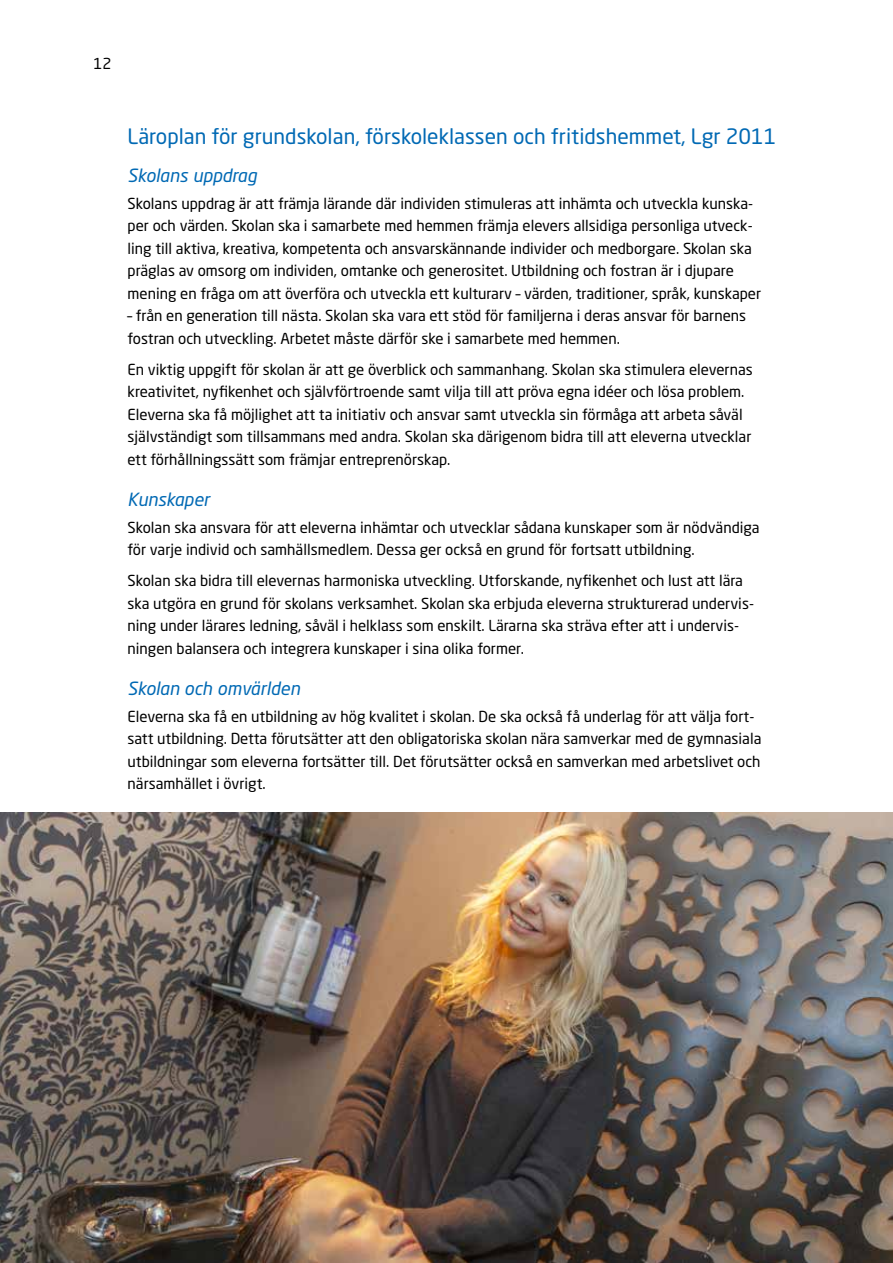
<style>
.page{position:relative;width:893px;height:1263px;background:#fff}
.page>*{position:absolute;margin:0;border:0;box-sizing:border-box;transform-origin:0 0}
.t1{font:21px "Neo Sans Pro";color:#0069b4}
.t2{font:italic 18px "Neo Sans Pro";color:#0069b4}
.t3{font:15px/22.5px "Neo Sans Pro";color:#000}
</style>
<div class="page">
<img style="left:0;top:812px;width:893px;height:451px">
<p class="t3" style="left:94px;top:52px;width:20px">12</p>
<h1 class="t1" style="left:128px;top:123px;width:651px">Läroplan för grundskolan, förskoleklassen och fritidshemmet, Lgr 2011</h1>
<p class="t2" style="left:128px;top:164px;width:131px">Skolans uppdrag</p>
<p class="t3" style="left:128px;top:191px;width:635px">Skolans uppdrag är att främja lärande där individen stimuleras att inhämta och utveckla kunska&shy;per och värden. Skolan ska i samarbete med hemmen främja elevers allsidiga personliga utveck&shy;ling till aktiva, kreativa, kompetenta och ansvarskännande individer och medborgare. Skolan ska präglas av omsorg om individen, omtanke och generositet. Utbildning och fostran är i djupare mening en fråga om att överföra och utveckla ett kulturarv – värden, traditioner, språk, kunskaper</p>
<p class="t3" style="left:128px;top:304px;width:620px">– från en generation till nästa. Skolan ska vara ett stöd för familjerna i deras ansvar för barnens fostran och utveckling. Arbetet måste därför ske i samarbete med hemmen.</p>
<p class="t3" style="left:128px;top:358px;width:627px">En viktig uppgift för skolan är att ge överblick och sammanhang. Skolan ska stimulera elevernas kreativitet, nyfikenhet och självförtroende samt vilja till att pröva egna idéer och lösa problem.<br>Eleverna ska få möjlighet att ta initiativ och ansvar samt utveckla sin förmåga att arbeta såväl självständigt som tillsammans med andra. Skolan ska därigenom bidra till att eleverna utvecklar ett förhållningssätt som främjar entreprenörskap.</p>
<p class="t2" style="left:128px;top:488px;width:84px">Kunskaper</p>
<p class="t3" style="left:128px;top:516px;width:634px">Skolan ska ansvara för att eleverna inhämtar och utvecklar sådana kunskaper som är nödvändiga för varje individ och samhällsmedlem. Dessa ger också en grund för fortsatt utbildning.</p>
<p class="t3" style="left:128px;top:569px;width:628px">Skolan ska bidra till elevernas harmoniska utveckling. Utforskande, nyfikenhet och lust att lära ska utgöra en grund för skolans verksamhet. Skolan ska erbjuda eleverna strukturerad undervis&shy;ning under lärares ledning, såväl i helklass som enskilt. Lärarna ska sträva efter att i undervis&shy;ningen balansera och integrera kunskaper i sina olika former.</p>
<p class="t2" style="left:128px;top:677px;width:174px">Skolan och omvärlden</p>
<p class="t3" style="left:128px;top:705px;width:635px">Eleverna ska få en utbildning av hög kvalitet i skolan. De ska också få underlag för att välja fort&shy;satt utbildning. Detta förutsätter att den obligatoriska skolan nära samverkar med de gymnasiala utbildningar som eleverna fortsätter till. Det förutsätter också en samverkan med arbetslivet och närsamhället i övrigt.</p>
</div>
